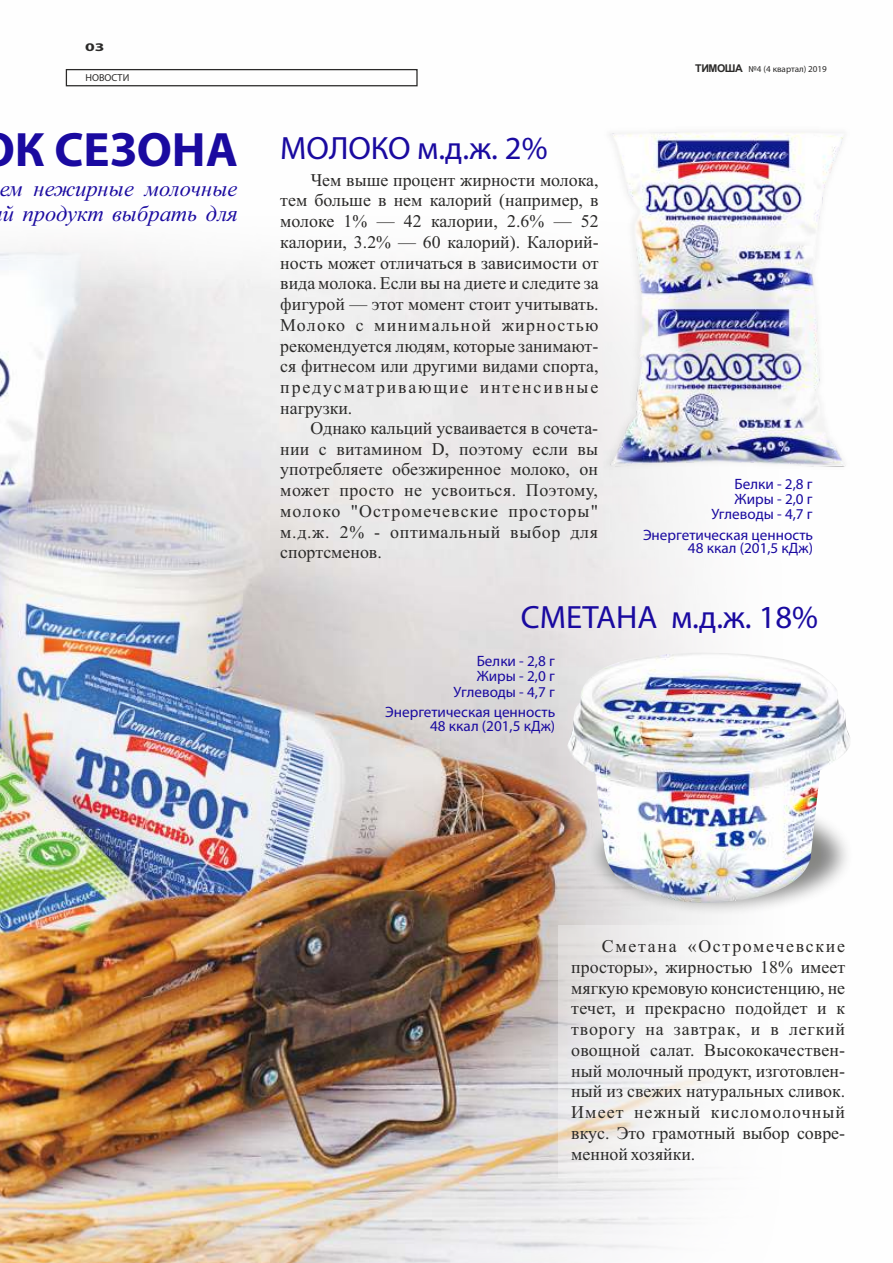
<style>
.page{position:relative;width:893px;height:1263px;background:#fff}
.page>*{position:absolute;margin:0;border:0;box-sizing:border-box;transform-origin:0 0}
.t1{font:32.25px "Myriad Pro";color:#1a0aa0}
.t2{font:italic 22.5px/24.9px "Times New Roman";color:#1a0aa0}
.t3{font:17.85px/20.7px "Times New Roman";letter-spacing:.04em;color:#2b2a29;text-align:justify}
.t4{font:15px/15.3px "Myriad Pro";color:#1a0aa0;text-align:right}
.t5{font:700 11.7px "Myriad Pro";color:#2b2a29;scale:1.49 1}
.t6{font:700 10.65px "Arial";letter-spacing:-.04em;color:#2b2a29}
.t7{font:10.05px "Myriad Pro";color:#2b2a29}
.t8{font:9px "Myriad Pro";color:#2b2a29}
.s1{font-weight:700;font-size:48.45px}
</style>
<div class="page">
<img style="left:0;top:246px;width:712px;height:1017px">
<div style="left:66px;top:69px;width:352px;height:17px;border:1px solid #2b2a29"></div>
<img style="left:583px;top:246px;width:129px;height:249px">
<img style="left:588px;top:131px;width:258px;height:358px">
<div style="left:558px;top:926px;width:287px;height:252px;background:#fefefe;opacity:.33"></div>
<img style="left:586px;top:908px;width:178px;height:8px">
<img style="left:567px;top:652px;width:283px;height:256px">
<p class="t5" style="left:85px;top:42px;width:15px">03</p>
<p class="t7" style="left:85px;top:74px;width:45px">НОВОСТИ</p>
<h1 class="t1" style="left:15px;top:135px;width:534px"><span class="s1">К СЕЗОНА</span> МОЛОКО м.д.ж. 2%</h1>
<p class="t3" style="left:280px;top:171px;width:320px;text-indent:30px">Чем выше процент жирности молока, тем больше в нем калорий (например, в молоке 1% — 42 калории, 2.6% — 52 калории, 3.2% — 60 калорий). Калорий&shy;ность может отличаться в зависимости от вида молока. Если вы на диете и следите за фигурой — этот момент стоит учитывать.<br>Молоко с минимальной жирностью рекомендуется людям, которые занимают&shy;ся фитнесом или другими видами спорта, предусматривающие интенсивные нагрузки.</p>
<p class="t3" style="left:280px;top:419px;width:319px;text-indent:30px">Однако кальций усваивается в сочета&shy;нии с витамином D, поэтому если вы употребляете обезжиренное молоко, он может просто не усвоиться. Поэтому, молоко "Остромечевские просторы" м.д.ж. 2% - оптимальный выбор для спортсменов.</p>
<p class="t2" style="left:-1px;top:178px;width:240px">ем нежирные молочные й продукт выбрать для</p>
<p class="t6" style="left:695px;top:64px;width:49px">ТИМОША</p>
<p class="t8" style="left:748px;top:65px;width:80px">№4 (4 квартал) 2019</p>
<p class="t4" style="left:711px;top:477px;width:103px">Белки - 2,8 г<br>Жиры - 2,0 г<br>Углеводы - 4,7 г</p>
<p class="t4" style="left:643px;top:529px;width:172px;line-height:13.5px">Энергетическая ценность<br>48 ккал (201,5 кДж)</p>
<h1 class="t1" style="left:521px;top:604px;width:299px">СМЕТАНА м.д.ж. 18%</h1>
<p class="t4" style="left:454px;top:655px;width:103px">Белки - 2,8 г<br>Жиры - 2,0 г<br>Углеводы - 4,7 г</p>
<p class="t4" style="left:385px;top:707px;width:172px;line-height:13.5px">Энергетическая ценность<br>48 ккал (201,5 кДж)</p>
<p class="t3" style="left:571px;top:937px;width:275px;text-indent:30px">Сметана «Остромечевские просторы», жирностью 18% имеет мягкую кремовую консистенцию, не течет, и прекрасно подойдет и к творогу на завтрак, и в легкий овощной салат. Высококачествен&shy;ный молочный продукт, изготовлен&shy;ный из свежих натуральных сливок.<br>Имеет нежный кисломолочный вкус. Это грамотный выбор совре&shy;менной хозяйки.</p>
</div>
